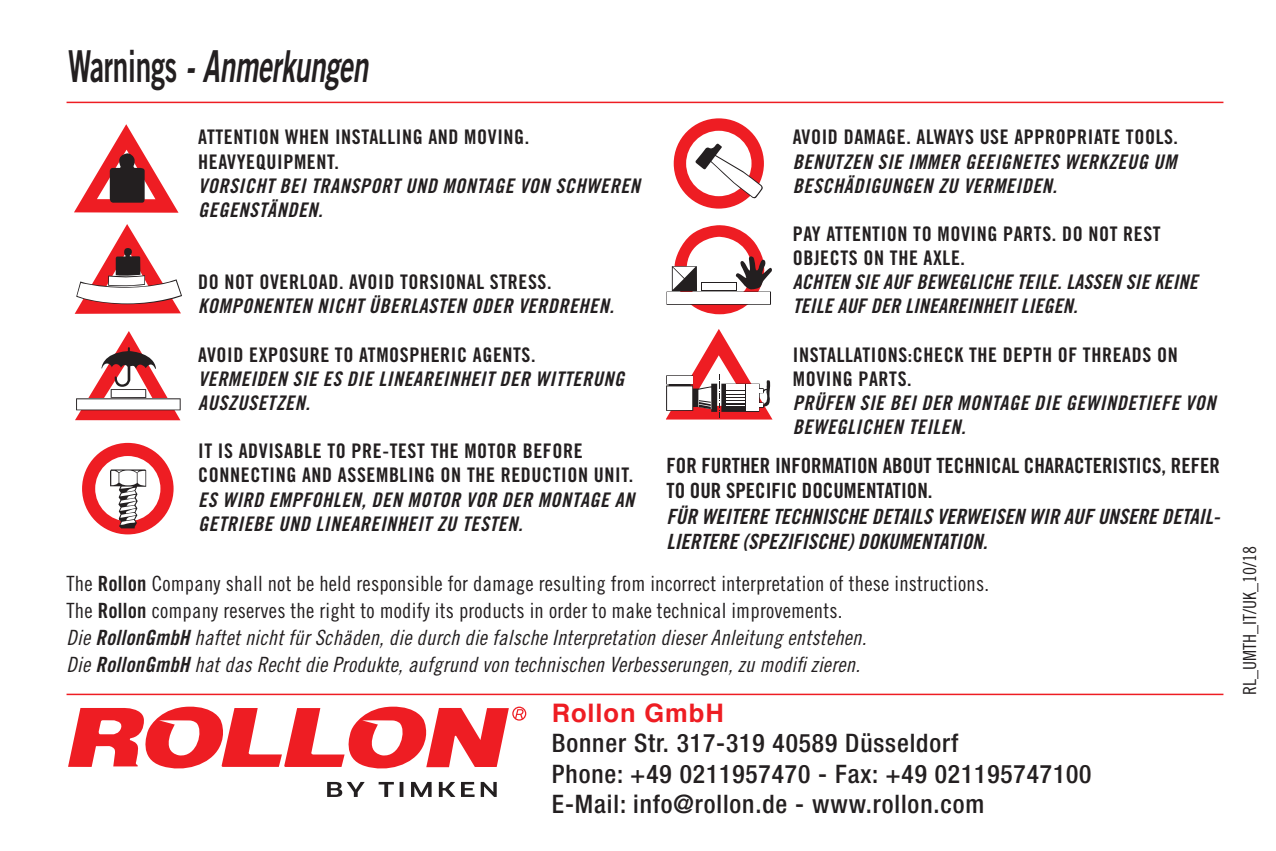
<style>
.page{position:relative;width:1276px;height:851px;background:#fff}
.page>*{position:absolute;margin:0;border:0;box-sizing:border-box;transform-origin:0 0}
.t1{font:italic 44.1px "Trade Gothic Bold Two";letter-spacing:-.01em;color:#231f20;scale:.64 1}
.t2{font:500 condensed 25.5px/30.6px "Helvetica Neue";letter-spacing:.035em;color:#231f20}
.t3{font:700 25.5px "Helvetica";letter-spacing:.035em;color:#ee1d23}
.t4{font:21px/27px "Trade Gothic Cond Eighteen";letter-spacing:.01em;color:#231f20}
.t5{font:21px/27px "Trade Gothic Cond Eighteen Obl";letter-spacing:.01em;color:#231f20}
.t6{font:21px/25.2px "Trade Gothic Bold Cond Twenty Obl";color:#231f20}
.t7{font:21px/25.2px "Trade Gothic Bold Cond Twenty";color:#231f20}
.t8{font:20.1px/24px "Trade Gothic Bold Cond Twenty Obl";letter-spacing:.03em;color:#231f20}
.t9{font:20.1px/24px "Trade Gothic Bold Cond Twenty";letter-spacing:.03em;color:#231f20}
.t10{font:20.1px/24px "Trade Gothic Bold Cond Twenty Obl";letter-spacing:.01em;color:#231f20}
.t11{font:18px "Trade Gothic Cond Eighteen";color:#231f20}
.s1{font-style:normal}
.s2{font-family:"Trade Gothic Bold Cond Twenty"}
.s3{font-family:"Trade Gothic Bold Cond Twenty Obl"}
</style>
<div class="page">
<hr style="left:67px;top:102px;width:1156px;height:1px;background:#ee1d23">
<hr style="left:67px;top:693px;width:1156px;height:2px;background:#ee1d23">
<svg style="left:666px;top:291px;width:7px;height:14px"></svg>
<div style="left:667px;top:292px;width:103px;height:12px;background:#fff"></div>
<svg style="left:672px;top:266px;width:1px;height:25px"></svg>
<svg style="left:673px;top:225px;width:99px;height:89px"></svg>
<svg style="left:674px;top:118px;width:90px;height:90px"></svg>
<svg style="left:666px;top:329px;width:106px;height:90px"></svg>
<svg style="left:75px;top:331px;width:106px;height:89px"></svg>
<svg style="left:82px;top:443px;width:92px;height:91px"></svg>
<svg style="left:74px;top:124px;width:104px;height:89px"></svg>
<svg style="left:75px;top:224px;width:107px;height:89px"></svg>
<svg style="left:68px;top:706px;width:458px;height:63px"></svg>
<svg style="left:327px;top:781px;width:170px;height:15px"></svg>
<h1 class="t1" style="left:68px;top:39px;width:470px"><span class="s1">Warnings</span> - Anmerkungen</h1>
<p class="t9" style="left:793px;top:125px;width:387px">AVOID DAMAGE. ALWAYS USE APPROPRIATE TOOLS.</p>
<p class="t8" style="left:793px;top:149px;width:385px">BENUTZEN SIE IMMER GEEIGNETES WERKZEUG UM<br>BESCHÄDIGUNGEN ZU VERMEIDEN.</p>
<p class="t9" style="left:793px;top:222px;width:369px">PAY ATTENTION TO MOVING PARTS. DO NOT REST<br>OBJECTS ON THE AXLE.</p>
<p class="t10" style="left:793px;top:270px;width:406px">ACHTEN SIE AUF BEWEGLICHE TEILE. LASSEN SIE KEINE<br>TEILE AUF DER LINEAREINHEIT LIEGEN.</p>
<p class="t9" style="left:793px;top:342px;width:386px">INSTALLATIONS:CHECK THE DEPTH OF THREADS ON<br>MOVING PARTS.</p>
<p class="t8" style="left:793px;top:390px;width:424px">PRÜFEN SIE BEI DER MONTAGE DIE GEWINDETIEFE VON<br>BEWEGLICHEN TEILEN.</p>
<p class="t9" style="left:198px;top:125px;width:332px">ATTENTION WHEN INSTALLING AND MOVING.<br>HEAVYEQUIPMENT.</p>
<p class="t8" style="left:198px;top:173px;width:443px">VORSICHT BEI TRANSPORT UND MONTAGE VON SCHWEREN<br>GEGENSTÄNDEN.</p>
<p class="t9" style="left:198px;top:270px;width:355px">DO NOT OVERLOAD. AVOID TORSIONAL STRESS.</p>
<p class="t8" style="left:198px;top:294px;width:417px">KOMPONENTEN NICHT ÜBERLASTEN ODER VERDREHEN.</p>
<p class="t9" style="left:198px;top:342px;width:339px">AVOID EXPOSURE TO ATMOSPHERIC AGENTS.</p>
<p class="t8" style="left:198px;top:366px;width:427px">VERMEIDEN SIE ES DIE LINEAREINHEIT DER WITTERUNG<br>AUSZUSETZEN.</p>
<p class="t9" style="left:198px;top:439px;width:436px">IT IS ADVISABLE TO PRE-TEST THE MOTOR BEFORE<br>CONNECTING AND ASSEMBLING ON THE REDUCTION UNIT.</p>
<p class="t8" style="left:198px;top:487px;width:437px">ES WIRD EMPFOHLEN, DEN MOTOR VOR DER MONTAGE AN<br>GETRIEBE UND LINEAREINHEIT ZU TESTEN.</p>
<p class="t7" style="left:666px;top:453px;width:555px">FOR FURTHER INFORMATION ABOUT TECHNICAL CHARACTERISTICS, REFER<br>TO OUR SPECIFIC DOCUMENTATION.</p>
<p class="t6" style="left:666px;top:503px;width:555px">FÜR WEITERE TECHNISCHE DETAILS VERWEISEN WIR AUF UNSERE DETAIL-<br>LIERTERE (SPEZIFISCHE) DOKUMENTATION.</p>
<p class="t4" style="left:67px;top:569px;width:924px">The <span class="s2">Rollon</span> Company shall not be held responsible for damage resulting from incorrect interpretation of these instructions.<br>The <span class="s2">Rollon</span> company reserves the right to modify its products in order to make technical improvements.</p>
<p class="t5" style="left:67px;top:623px;width:801px">Die <span class="s3">RollonGmbH</span> haftet nicht für Schäden, die durch die falsche Interpretation dieser Anleitung entstehen.<br>Die <span class="s3">RollonGmbH</span> hat das Recht die Produkte, aufgrund von technischen Verbesserungen, zu modifi zieren.</p>
<p class="t3" style="left:552px;top:696px;width:173px">Rollon GmbH</p>
<p class="t2" style="left:552px;top:727px;width:541px">Bonner Str. 317-319 40589 Düsseldorf<br>Phone: +49 0211957470 - Fax: +49 021195747100<br>E-Mail: info@rollon.de - www.rollon.com</p>
<p class="t11" style="left:1239px;top:695px;width:150px;rotate:-90deg">RL_UMTH_IT/UK_10/18</p>
</div>
